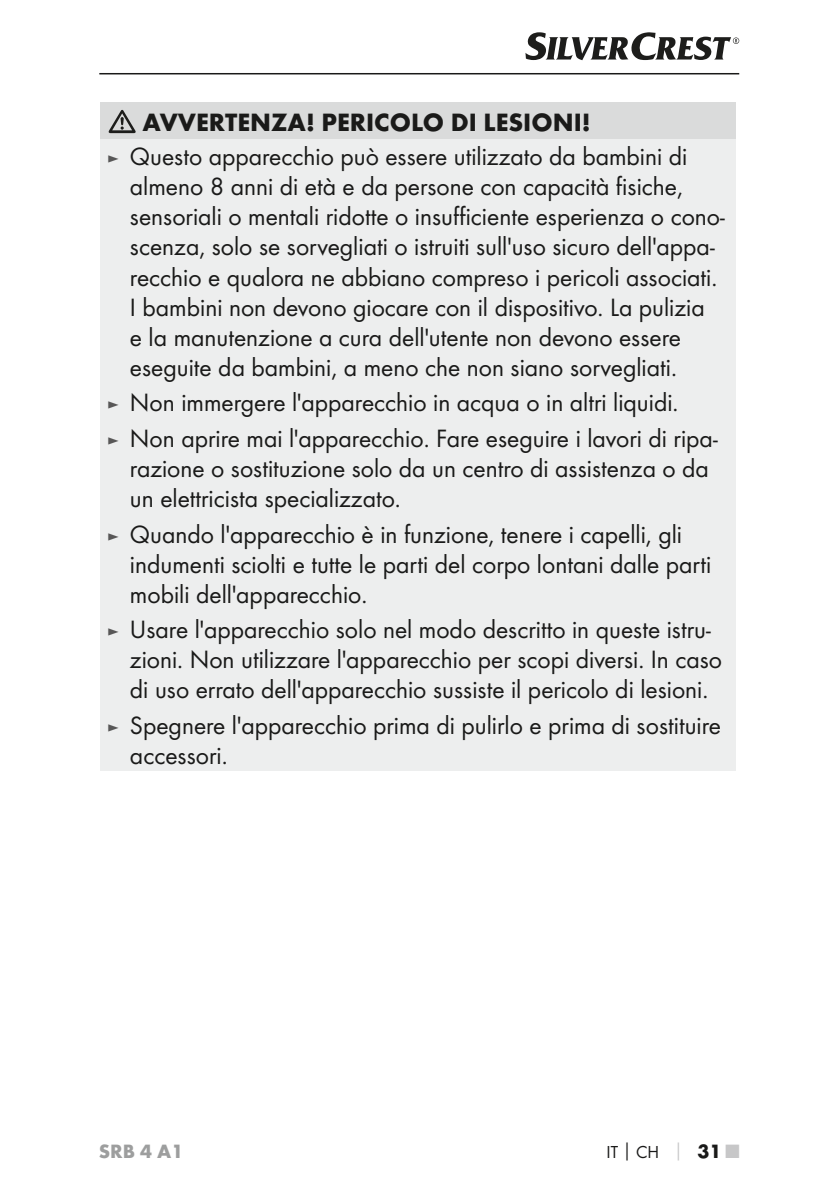
<style>
.page{position:relative;width:840px;height:1191px;background:#fff}
.page>*{position:absolute;margin:0;border:0;box-sizing:border-box;transform-origin:0 0}
.t1{font:26px/30px "Futura Boo";color:#1a1a19}
.t2{font:700 26px "Futura";color:#1a1a19}
.t3{font:700 20px "Futura";color:#9d9e9e}
.t4{font:18px "Futura Boo";color:#1a1a19}
.s1{font-size:18px;color:#585757}
.s2{font-family:"Futura";font-weight:700}
.s3{font-family:"Futura";font-weight:700;color:#c7c7c8}
.s4{font-family:"Futura";font-weight:700;font-size:20px}
.s5{font-family:"Futura";font-weight:700;font-size:20px;color:#c7c7c8}
</style>
<div class="page">
<hr style="left:99px;top:73px;width:639px;height:1px;background:#1a1a19">
<svg style="left:525px;top:32px;width:213px;height:28px"></svg>
<div style="left:100px;top:102px;width:635px;height:37px;background:#dadbdb"></div>
<div style="left:100px;top:139px;width:635px;height:632px;background:#edeeee"></div>
<svg style="left:109px;top:110px;width:26px;height:23px"></svg>
<p class="t2" style="left:142px;top:111px;width:449px">AVVERTENZA! PERICOLO DI LESIONI!</p>
<p class="t1" style="left:130px;top:143px;width:596px;text-indent:-23px"><span class="s1">►</span> Questo apparecchio può essere utilizzato da bambini di almeno 8 anni di età e da persone con capacità fisiche, sensoriali o mentali ridotte o insufficiente esperienza o cono&shy;scenza, solo se sorvegliati o istruiti sull'uso sicuro dell'appa&shy;recchio e qualora ne abbiano compreso i pericoli associati.<br>I bambini non devono giocare con il dispositivo. La pulizia<br>e la manutenzione a cura dell'utente non devono essere eseguite da bambini, a meno che non siano sorvegliati.</p>
<p class="t1" style="left:107px;top:386px;width:611px;line-height:35.6px"><span class="s1">►</span> Non immergere l'apparecchio in acqua o in altri liquidi.<br><span class="s1">►</span> Non aprire mai l'apparecchio. Fare eseguire i lavori di ripa-</p>
<p class="t1" style="left:130px;top:454px;width:580px">razione o sostituzione solo da un centro di assistenza o da un elettricista specializzato.</p>
<p class="t1" style="left:130px;top:520px;width:582px;text-indent:-23px"><span class="s1">►</span> Quando l'apparecchio è in funzione, tenere i capelli, gli indumenti sciolti e tutte le parti del corpo lontani dalle parti mobili dell'apparecchio.</p>
<p class="t1" style="left:130px;top:616px;width:593px;text-indent:-23px"><span class="s1">►</span> Usare l'apparecchio solo nel modo descritto in queste istru&shy;zioni. Non utilizzare l'apparecchio per scopi diversi. In caso di uso errato dell'apparecchio sussiste il pericolo di lesioni.</p>
<p class="t1" style="left:130px;top:711px;width:592px;text-indent:-23px"><span class="s1">►</span> Spegnere l'apparecchio prima di pulirlo e prima di sostituire accessori.</p>
<p class="t3" style="left:99px;top:1143px;width:86px">SRB 4 A1</p>
<p class="t4" style="left:606px;top:1143px;width:134px">IT<span class="s2">│</span>CH <span class="s3">│</span> <span class="s4">31</span> <span class="s5">■</span></p>
</div>
